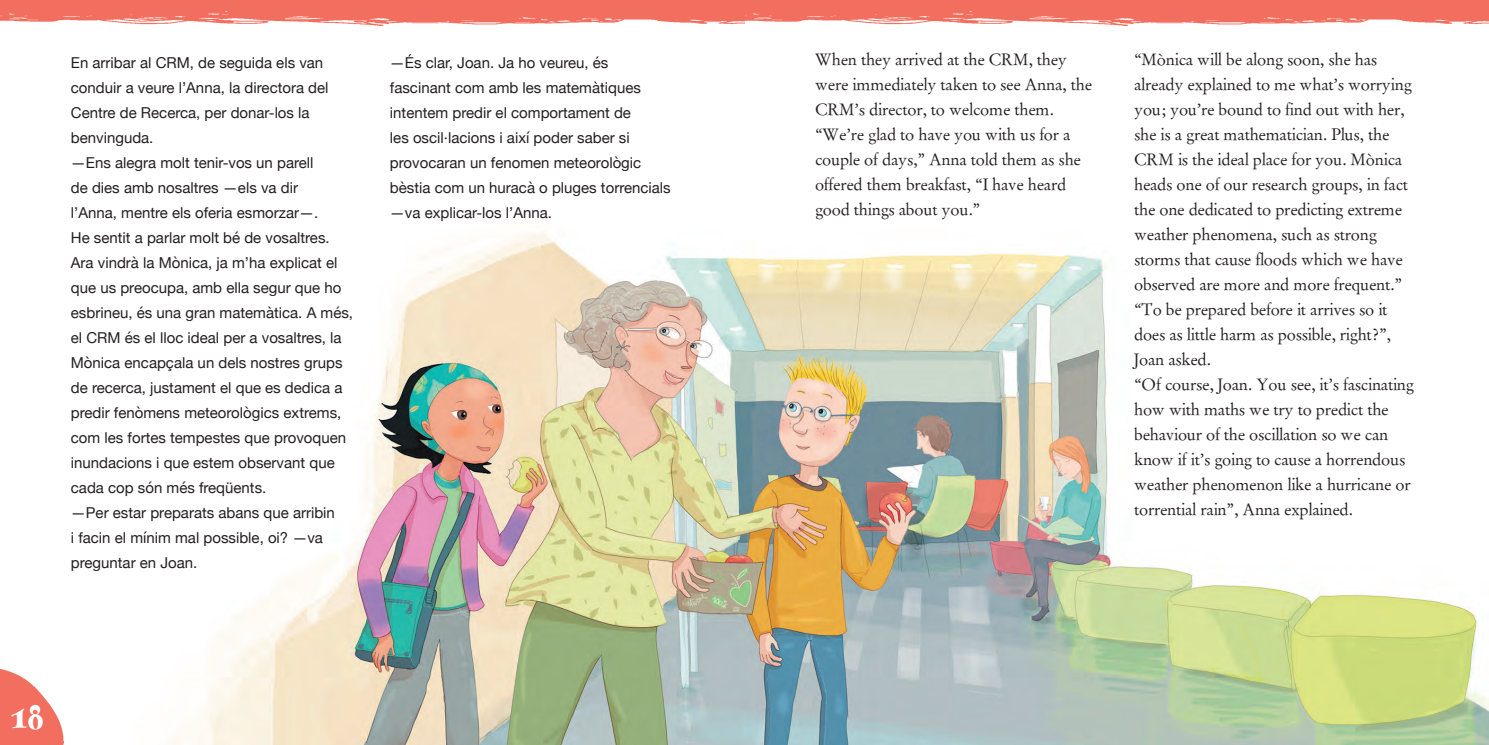
<style>
.page{position:relative;width:1489px;height:745px;background:#fff}
.page>*{position:absolute;margin:0;border:0;box-sizing:border-box;transform-origin:0 0}
.t1{font:800 38.75px "Fontesque";color:#fff}
.t2{font:16.25px/25px "Garamond Original";color:#231f20}
.t3{font:15px/25px "Helvetica Neue";color:#231f20}
</style>
<div class="page">
<img style="left:171px;top:232px;width:1317px;height:512px">
<img style="left:0;top:0;width:1488px;height:26px">
<img style="left:0;top:669px;width:64px;height:75px">
<p class="t3" style="left:71px;top:50px;width:284px">En arribar al CRM, de seguida els van conduir a veure l’Anna, la directora del Centre de Recerca, per donar-los la benvinguda.<br>—Ens alegra molt tenir-vos un parell<br>de dies amb nosaltres —els va dir<br>l’Anna, mentre els oferia esmorzar—.<br>He sentit a parlar molt bé de vosaltres.<br>Ara vindrà la Mònica, ja m’ha explicat el que us preocupa, amb ella segur que ho esbrineu, és una gran matemàtica. A més, el CRM és el lloc ideal per a vosaltres, la Mònica encapçala un dels nostres grups de recerca, justament el que es dedica a predir fenòmens meteorològics extrems, com les fortes tempestes que provoquen inundacions i que estem observant que cada cop són més freqüents.<br>—Per estar preparats abans que arribin<br>i facin el mínim mal possible, oi? —va preguntar en Joan.</p>
<p class="t3" style="left:390px;top:51px;width:282px">—És clar, Joan. Ja ho veureu, és fascinant com amb les matemàtiques intentem predir el comportament de<br>les oscil·lacions i així poder saber si provocaran un fenomen meteorològic bèstia com un huracà o pluges torrencials —va explicar-los l’Anna.</p>
<p class="t2" style="left:815px;top:47px;width:278px">When they arrived at the CRM, they were immediately taken to see Anna, the CRM’s director, to welcome them. “We’re glad to have you with us for a couple of days,” Anna told them as she offered them breakfast, “I have heard good things about you.”</p>
<p class="t2" style="left:1134px;top:47px;width:281px">“Mònica will be along soon, she has already explained to me what’s worrying you; you’re bound to find out with her, she is a great mathematician. Plus, the CRM is the ideal place for you. Mònica heads one of our research groups, in fact the one dedicated to predicting extreme weather phenomena, such as strong storms that cause floods which we have observed are more and more frequent.” “To be prepared before it arrives so it does as little harm as possible, right?”, Joan asked.<br>“Of course, Joan. You see, it’s fascinating how with maths we try to predict the behaviour of the oscillation so we can know if it’s going to cause a horrendous weather phenomenon like a hurricane or torrential rain”, Anna explained.</p>
<h1 class="t1" style="left:11px;top:688px;width:34px">18</h1>
</div>
